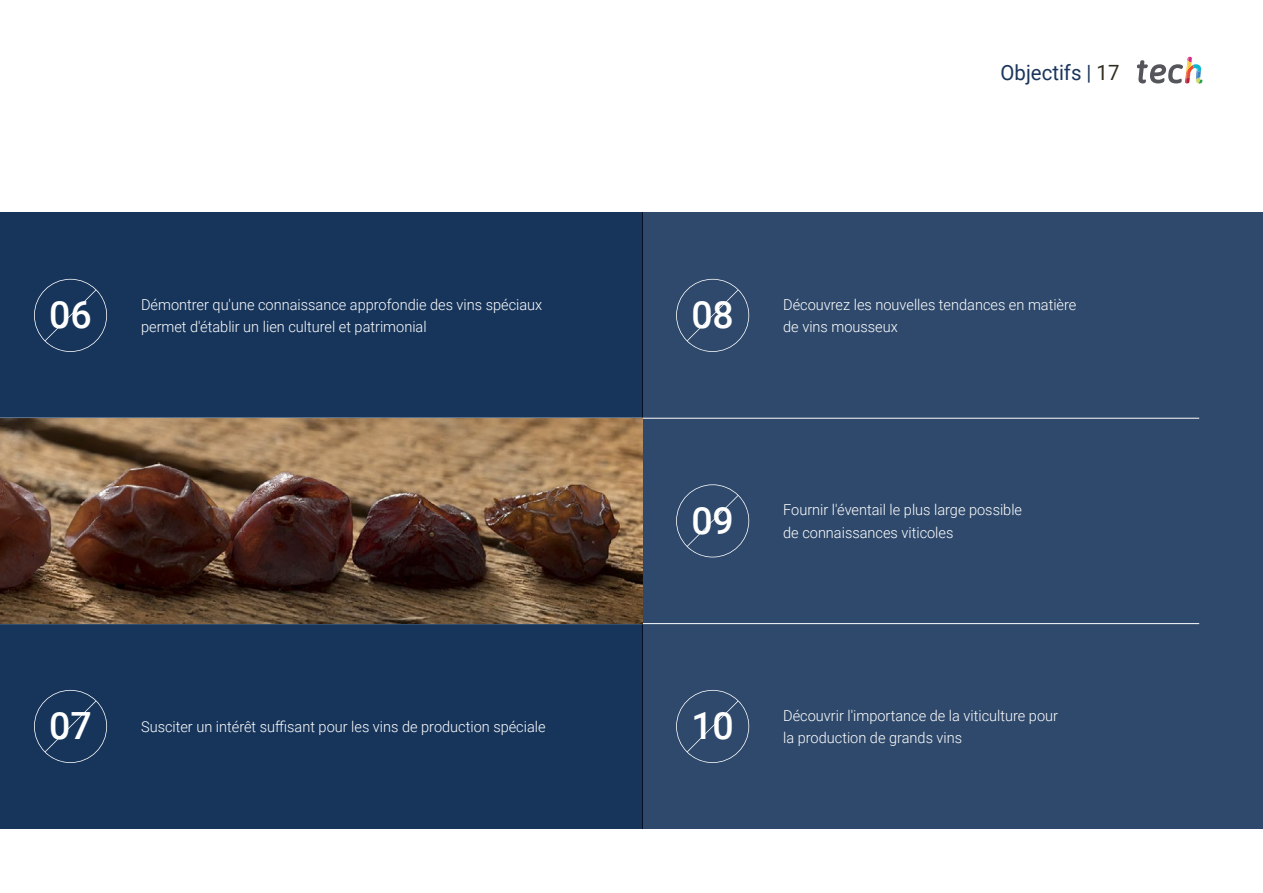
<style>
.page{position:relative;width:1263px;height:893px;background:#fff}
.page>*{position:absolute;margin:0;border:0;box-sizing:border-box;transform-origin:0 0}
.t1{font:500 37.5px "Roboto";color:#fff}
.t2{font:21px "Roboto";color:#1a355c}
.t3{font:300 15px/22.5px "Roboto";color:#fff}
.s1{color:#312e20}
</style>
<div class="page">
<div style="left:0;top:213px;width:642px;height:616px;background:#17355b"></div>
<div style="left:642px;top:213px;width:621px;height:616px;background:#2e496b"></div>
<svg style="left:34px;top:279px;width:73px;height:73px"></svg>
<svg style="left:676px;top:279px;width:73px;height:73px"></svg>
<svg style="left:34px;top:690px;width:73px;height:73px"></svg>
<svg style="left:676px;top:484px;width:73px;height:73px"></svg>
<svg style="left:676px;top:690px;width:73px;height:73px"></svg>
<hr style="left:0;top:418px;width:1199px;height:1px;background:#fff">
<hr style="left:0;top:623px;width:1199px;height:1px;background:#fff">
<svg style="left:1137px;top:57px;width:65px;height:27px"></svg>
<img style="left:0;top:418px;width:642px;height:206px">
<h2 class="t2" style="left:1000px;top:57px;width:120px">Objectifs | <span class="s1">17</span></h2>
<p class="t3" style="left:141px;top:293px;width:403px">Démontrer qu'une connaissance approfondie des vins spéciaux permet d'établir un lien culturel et patrimonial</p>
<p class="t3" style="left:783px;top:293px;width:295px">Découvrez les nouvelles tendances en matière</p>
<h1 class="t1" style="left:49px;top:288px;width:44px">06</h1>
<h1 class="t1" style="left:691px;top:288px;width:44px">08</h1>
<p class="t3" style="left:783px;top:315px;width:116px">de vins mousseux</p>
<h1 class="t1" style="left:691px;top:494px;width:44px">09</h1>
<p class="t3" style="left:783px;top:498px;width:240px">Fournir l'éventail le plus large possible de connaissances viticoles</p>
<h1 class="t1" style="left:49px;top:699px;width:44px">07</h1>
<p class="t3" style="left:141px;top:715px;width:406px">Susciter un intérêt suffisant pour les vins de production spéciale</p>
<p class="t3" style="left:783px;top:704px;width:276px">Découvrir l'importance de la viticulture pour la production de grands vins</p>
<h1 class="t1" style="left:691px;top:699px;width:44px">10</h1>
</div>
